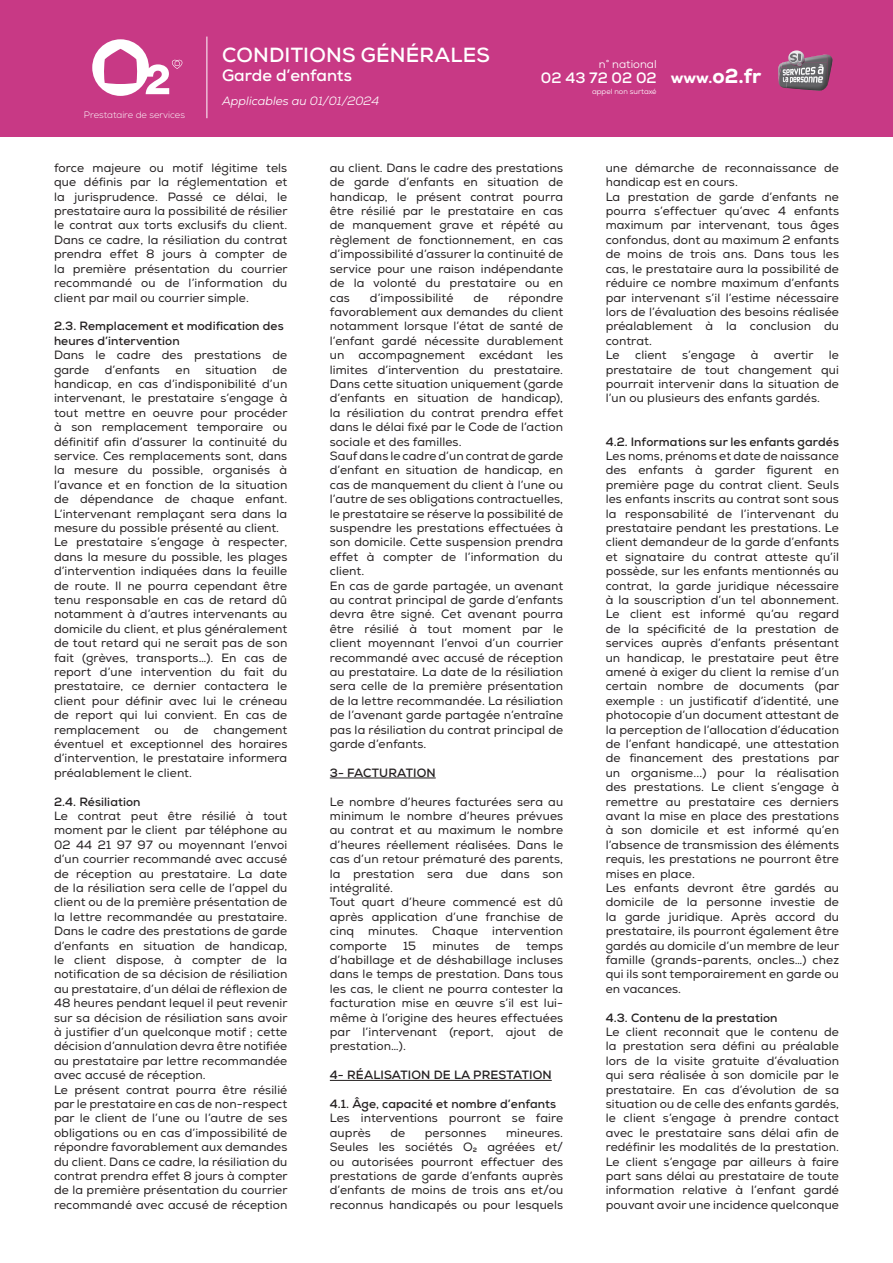
<style>
.page{position:relative;width:893px;height:1263px;background:#fff}
.page>*{position:absolute;margin:0;border:0;box-sizing:border-box;transform-origin:0 0}
.t1{font:700 20.4px "Nexa";letter-spacing:.01em;color:#fff}
.t2{font:800 20.25px "Nexa";color:#fff}
.t3{font:700 16.5px "Nexa";color:#fff}
.t4{font:700 15px "Nexa";color:#fff}
.t5{font:12px/14.4px "Nexa";letter-spacing:.01em;color:#231f20}
.t6{font:700 12px/14.4px "Nexa";letter-spacing:.01em;color:#231f20}
.t7{font:italic 12px "Nexa";color:#fff}
.t8{font:11.25px "Nexa";color:#fff}
.t9{font:300 9.3px "Nexa";color:#fff}
.t10{font:7.5px "Nexa";color:#fff}
.s1{font-size:15px}
</style>
<div class="page">
<hr style="left:330px;top:778px;width:106px;height:1px;background:#231f20">
<hr style="left:330px;top:1080px;width:222px;height:1px;background:#231f20">
<div style="left:0;top:0;width:893px;height:136px;background:#c83985"></div>
<img style="left:778px;top:55px;width:53px;height:27px">
<img style="left:779px;top:67px;width:2px;height:20px">
<img style="left:827px;top:55px;width:3px;height:30px">
<img style="left:830px;top:56px;width:3px;height:18px">
<svg style="left:781px;top:50px;width:46px;height:41px"></svg>
<hr style="left:206px;top:37px;width:1px;height:81px;background:#fff">
<svg style="left:92px;top:39px;width:90px;height:57px"></svg>
<p class="t9" style="left:84px;top:110px;width:103px">Prestataire de services</p>
<h1 class="t1" style="left:222px;top:42px;width:269px">CONDITIONS GÉNÉRALES</h1>
<h3 class="t3" style="left:222px;top:65px;width:131px">Garde d’enfants</h3>
<p class="t7" style="left:222px;top:93px;width:159px">Applicables au 01/01/2024</p>
<p class="t8" style="left:599px;top:57px;width:59px">n° national</p>
<p class="t4" style="left:541px;top:68px;width:117px">02 43 72 02 02</p>
<p class="t10" style="left:592px;top:87px;width:66px">appel non surtaxé</p>
<h2 class="t2" style="left:671px;top:63px;width:92px"><span class="s1">www.</span>o2.fr</h2>
<p class="t5" style="left:54px;top:161px;width:235px;text-align:justify">force majeure ou motif légitime tels que définis par la réglementation et la jurisprudence. Passé ce délai, le prestataire aura la possibilité de résilier le contrat aux torts exclusifs du client.<br>Dans ce cadre, la résiliation du contrat prendra effet 8 jours à compter de la première présentation du courrier recommandé ou de l’information du client par mail ou courrier simple.</p>
<p class="t6" style="left:54px;top:319px;width:231px">2.3. Remplacement et modification des heures d’intervention</p>
<p class="t5" style="left:54px;top:348px;width:235px">Dans le cadre des prestations de garde</p>
<p class="t5" style="left:105px;top:362px;width:57px">d’enfants</p>
<p class="t5" style="left:176px;top:362px;width:16px">en</p>
<p class="t5" style="left:206px;top:362px;width:53px">situation</p>
<p class="t5" style="left:54px;top:362px;width:235px;text-indent:219px">de handicap, en cas d’indisponibilité d’un intervenant, le prestataire s’engage à tout mettre en oeuvre pour procéder à son remplacement temporaire ou définitif afin d’assurer la continuité du service. Ces remplacements sont, dans la mesure du possible, organisés à l’avance et en fonction de la situation de dépendance de chaque enfant.<br>L’intervenant remplaçant sera dans la mesure du possible présenté au client.<br>Le prestataire s’engage à respecter, dans la mesure du possible, les plages d’intervention indiquées dans la feuille de route. Il ne pourra cependant être tenu responsable en cas de retard dû notamment à d’autres intervenants au domicile du client, et plus généralement de tout retard qui ne serait pas de son fait (grèves, transports…). En cas de report d’une intervention du fait du prestataire, ce dernier contactera le client pour définir avec lui le créneau de report qui lui convient. En cas de remplacement ou de changement éventuel et exceptionnel des horaires d’intervention, le prestataire informera préalablement le client.</p>
<p class="t6" style="left:54px;top:794px;width:88px">2.4. Résiliation</p>
<p class="t5" style="left:54px;top:809px;width:235px">Le contrat peut être résilié à tout moment par le client par téléphone au 02 44 21 97 97 ou moyennant l’envoi d’un courrier recommandé avec accusé de réception au prestataire. La date de la résiliation sera celle de l’appel du client ou de la première présentation de la lettre recommandée au prestataire.<br>Dans le cadre des prestations de garde d’enfants en situation de handicap, le client dispose, à compter de la notification de sa décision de résiliation au prestataire, d’un délai de réflexion de 48 heures pendant lequel il peut revenir sur sa décision de résiliation sans avoir à justifier d’un quelconque motif ; cette décision d’annulation devra être notifiée au prestataire par lettre recommandée avec accusé de réception.<br>Le présent contrat pourra être résilié par le prestataire en cas de non-respect par le client de l’une ou l’autre de ses obligations ou en cas d’impossibilité de répondre favorablement aux demandes du client. Dans ce cadre, la résiliation du contrat prendra effet 8 jours à compter de la première présentation du courrier recommandé avec accusé de réception</p>
<p class="t5" style="left:330px;top:161px;width:235px;text-align:justify">au client. Dans le cadre des prestations de garde d’enfants en situation de handicap, le présent contrat pourra être résilié par le prestataire en cas de manquement grave et répété au règlement de fonctionnement, en cas d’impossibilité d’assurer la continuité de service pour une raison indépendante de la volonté du prestataire ou en cas</p>
<p class="t5" style="left:330px;top:290px;width:235px;text-indent:179px">répondre favorablement aux demandes du client notamment lorsque l’état de santé de l’enfant gardé nécessite durablement un accompagnement excédant les limites d’intervention du prestataire.<br>Dans cette situation uniquement (garde d’enfants en situation de handicap), la résiliation du contrat prendra effet dans le délai fixé par le Code de l’action sociale et des familles.<br>Sauf dans le cadre d’un contrat de garde d’enfant en situation de handicap, en cas de manquement du client à l’une ou l’autre de ses obligations contractuelles, le prestataire se réserve la possibilité de suspendre les prestations effectuées à son domicile. Cette suspension prendra effet à compter de l’information du client.<br>En cas de garde partagée, un avenant au contrat principal de garde d’enfants devra être signé. Cet avenant pourra être résilié à tout moment par le client moyennant l’envoi d’un courrier recommandé avec accusé de réception au prestataire. La date de la résiliation sera celle de la première présentation de la lettre recommandée. La résiliation de l’avenant garde partagée n’entraîne pas la résiliation du contrat principal de garde d’enfants.</p>
<p class="t6" style="left:330px;top:765px;width:107px">3- FACTURATION</p>
<p class="t5" style="left:330px;top:794px;width:235px">Le nombre d’heures facturées sera au minimum le nombre d’heures prévues au contrat et au maximum le nombre d’heures réellement réalisées. Dans le cas d’un retour prématuré des parents, la prestation sera due dans son intégralité.<br>Tout quart d’heure commencé est dû après application d’une franchise de cinq minutes. Chaque intervention comporte</p>
<p class="t5" style="left:370px;top:290px;width:85px">d’impossibilité</p>
<p class="t5" style="left:474px;top:290px;width:16px">de</p>
<p class="t5" style="left:403px;top:938px;width:15px">15</p>
<p class="t5" style="left:432px;top:938px;width:48px">minutes</p>
<p class="t5" style="left:495px;top:938px;width:16px">de</p>
<p class="t5" style="left:330px;top:938px;width:235px;text-align:justify;text-indent:196px">temps d’habillage et de déshabillage incluses dans le temps de prestation. Dans tous les cas, le client ne pourra contester la facturation mise en œuvre s’il est lui&shy;même à l’origine des heures effectuées par l’intervenant (report, ajout de prestation…).</p>
<p class="t6" style="left:330px;top:1068px;width:223px">4- RÉALISATION DE LA PRESTATION</p>
<p class="t6" style="left:330px;top:1097px;width:228px">4.1. Âge, capacité et nombre d’enfants</p>
<p class="t5" style="left:330px;top:1111px;width:235px">Les interventions pourront se faire auprès</p>
<p class="t5" style="left:390px;top:1126px;width:16px">de</p>
<p class="t5" style="left:425px;top:1126px;width:63px">personnes</p>
<p class="t5" style="left:330px;top:1126px;width:235px;text-align:justify;text-indent:176px">mineures.<br>Seules les sociétés O2 agréées et/ ou autorisées pourront effectuer des prestations de garde d’enfants auprès d’enfants de moins de trois ans et/ou reconnus handicapés ou pour lesquels</p>
<p class="t5" style="left:606px;top:161px;width:235px">une démarche de reconnaissance de handicap est en cours.<br>La prestation de garde d’enfants ne pourra s’effectuer qu’avec 4 enfants maximum par intervenant, tous âges confondus, dont au maximum 2 enfants de moins de trois ans. Dans tous les cas, le prestataire aura la possibilité de réduire ce nombre maximum d’enfants par intervenant s’il l’estime nécessaire lors de l’évaluation des besoins réalisée préalablement à la conclusion du contrat.<br>Le</p>
<p class="t5" style="left:635px;top:348px;width:33px">client</p>
<p class="t5" style="left:682px;top:348px;width:54px">s’engage</p>
<p class="t5" style="left:751px;top:348px;width:9px">à</p>
<p class="t5" style="left:774px;top:348px;width:41px">avertir</p>
<p class="t5" style="left:606px;top:348px;width:235px;text-align:justify;text-indent:223px">le prestataire de tout changement qui pourrait intervenir dans la situation de l’un ou plusieurs des enfants gardés.</p>
<p class="t6" style="left:606px;top:434px;width:235px">4.2. Informations sur les enfants gardés</p>
<p class="t5" style="left:606px;top:449px;width:235px">Les noms, prénoms et date de naissance des enfants à garder figurent en première page du contrat client. Seuls les enfants inscrits au contrat sont sous la responsabilité de l’intervenant du prestataire pendant les prestations. Le client demandeur de la garde d’enfants et signataire du contrat atteste qu’il possède, sur les enfants mentionnés au contrat, la garde juridique nécessaire à la souscription d’un tel abonnement.<br>Le client est informé qu’au regard de la spécificité de la prestation de services auprès d’enfants présentant un handicap, le prestataire peut être amené à exiger du client la remise d’un certain nombre de documents (par exemple : un justificatif d’identité, une photocopie d’un document attestant de la perception de l’allocation d’éducation de l’enfant handicapé, une attestation de financement des prestations par un organisme...) pour la réalisation des prestations. Le client s’engage à remettre au prestataire ces derniers avant la mise en place des prestations à son domicile et est informé qu’en l’absence de transmission des éléments requis, les prestations ne pourront être mises en place.<br>Les enfants devront être gardés au domicile de la personne investie de la garde juridique. Après accord du prestataire, ils pourront également être gardés au domicile d’un membre de leur famille (grands-parents, oncles…) chez qui ils sont temporairement en garde ou en vacances.</p>
<p class="t6" style="left:606px;top:1010px;width:173px">4.3. Contenu de la prestation</p>
<p class="t5" style="left:606px;top:1025px;width:235px;text-align:justify">Le client reconnait que le contenu de la prestation sera défini au préalable lors de la visite gratuite d’évaluation qui sera réalisée à son domicile par le prestataire. En cas d’évolution de sa situation ou de celle des enfants gardés, le client s’engage à prendre contact avec le prestataire sans délai afin de redéfinir les modalités de la prestation.<br>Le client s’engage par ailleurs à faire part sans délai au prestataire de toute information relative à l’enfant gardé pouvant avoir une incidence quelconque</p>
</div>
